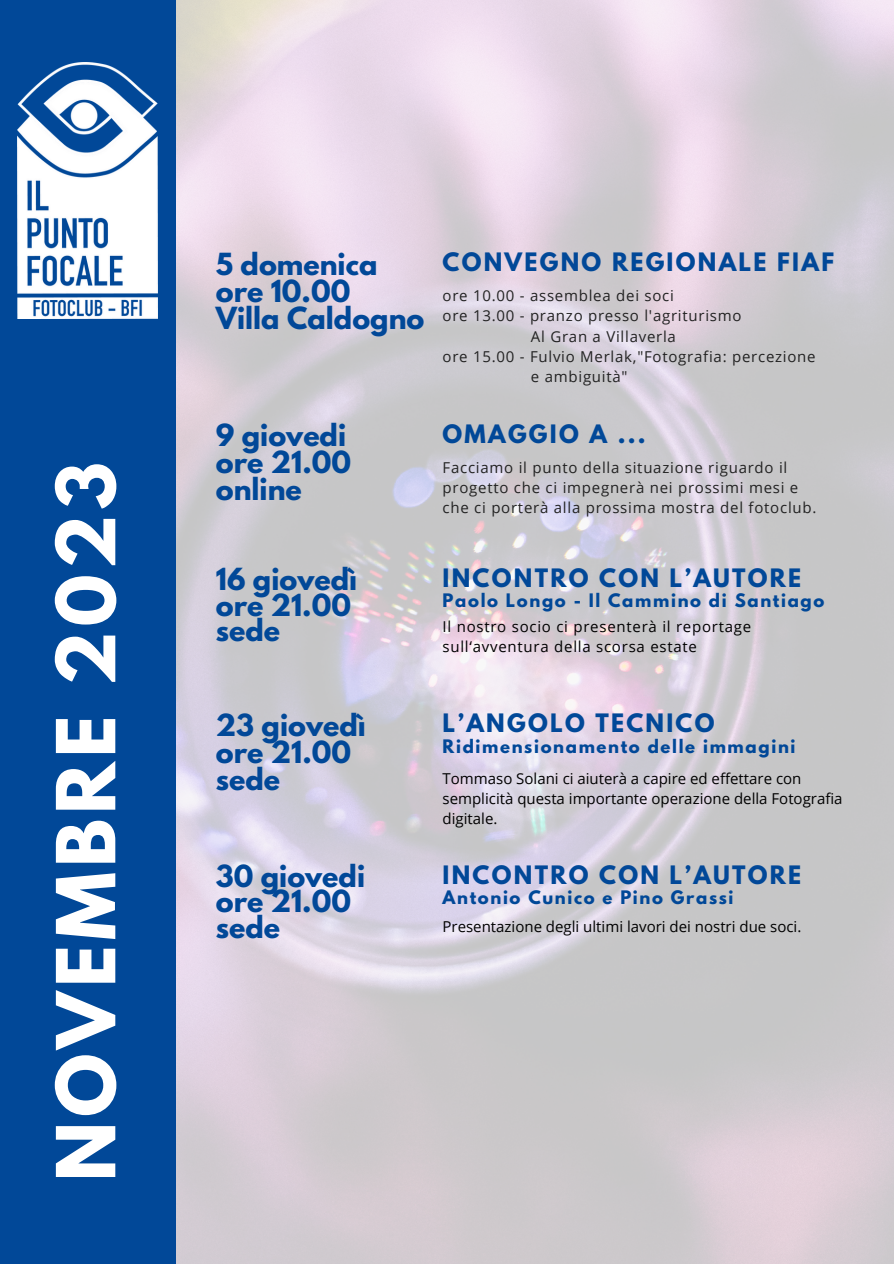
<style>
.page{position:relative;width:894px;height:1264px;background:#fff}
.page>*{position:absolute;margin:0;border:0;box-sizing:border-box;transform-origin:0 0}
.t1{font:700 72px "League Spartan";letter-spacing:.07em;color:#fff}
.t2{font:700 27px "League Spartan";color:#014898}
.t3{font:700 22.5px "League Spartan";letter-spacing:.1em;color:#014898}
.t4{font:700 16.5px "League Spartan";letter-spacing:.1em;color:#014898}
.t5{font:15px/20.2px "Open Sans";letter-spacing:.05em;color:#222}
.t6{font:15px/20.2px "Open Sans";color:#000}
.t7{font:15px/20.2px "Open Sans";letter-spacing:.05em;color:#000}
</style>
<div class="page">
<img style="left:175px;top:0;width:718px;height:1263px">
<div style="left:0;top:0;width:175px;height:1263px;background:#014898"></div>
<img style="left:17px;top:62px;width:141px;height:257px">
<p class="t1" style="left:50px;top:1181px;width:720px;rotate:-90deg">NOVEMBRE 2023</p>
<p class="t2" style="left:216px;top:251px;width:163px">5 domenica</p>
<p class="t2" style="left:216px;top:278px;width:136px">ore 10.00</p>
<p class="t2" style="left:216px;top:305px;width:210px">Villa Caldogno</p>
<p class="t2" style="left:216px;top:422px;width:132px">9 giovedi</p>
<p class="t2" style="left:216px;top:449px;width:137px">ore 21.00</p>
<p class="t2" style="left:216px;top:476px;width:87px">online</p>
<p class="t3" style="left:442px;top:251px;width:393px">CONVEGNO REGIONALE FIAF</p>
<p class="t5" style="left:442px;top:285px;width:233px">ore 10.00 - assemblea dei soci</p>
<p class="t5" style="left:442px;top:305px;width:300px">ore 13.00 - pranzo presso l'agriturismo</p>
<p class="t5" style="left:530px;top:326px;width:146px">Al Gran a Villaverla</p>
<p class="t5" style="left:442px;top:346px;width:374px">ore 15.00 - Fulvio Merlak,"Fotografia: percezione</p>
<p class="t5" style="left:530px;top:366px;width:98px">e ambiguità"</p>
<p class="t3" style="left:442px;top:422px;width:205px">OMAGGIO A ...</p>
<p class="t5" style="left:442px;top:456px;width:375px">Facciamo il punto della situazione riguardo il progetto che ci impegnerà nei prossimi mesi e che ci porterà alla prossima mostra del fotoclub.</p>
<p class="t2" style="left:216px;top:565px;width:143px">16 giovedì</p>
<p class="t2" style="left:216px;top:591px;width:137px">ore 21.00</p>
<p class="t2" style="left:216px;top:617px;width:66px">sede</p>
<p class="t3" style="left:442px;top:566px;width:360px">INCONTRO CON L’AUTORE</p>
<p class="t7" style="left:442px;top:616px;width:310px">Il nostro socio ci presenterà il reportage sull‘avventura della scorsa estate</p>
<p class="t4" style="left:442px;top:592px;width:383px">Paolo Longo - Il Cammino di Santiago</p>
<p class="t2" style="left:216px;top:712px;width:151px">23 giovedì</p>
<p class="t2" style="left:216px;top:739px;width:137px">ore 21.00</p>
<p class="t2" style="left:216px;top:766px;width:66px">sede</p>
<p class="t3" style="left:442px;top:712px;width:273px">L’ANGOLO TECNICO</p>
<p class="t6" style="left:442px;top:767px;width:401px">Tommaso Solani ci aiuterà a capire ed effettare con semplicità questa importante operazione della Fotografia digitale.</p>
<p class="t4" style="left:442px;top:738px;width:354px">Ridimensionamento delle immagini</p>
<p class="t2" style="left:216px;top:862px;width:151px">30 giovedi</p>
<p class="t3" style="left:442px;top:863px;width:360px">INCONTRO CON L’AUTORE</p>
<p class="t2" style="left:216px;top:888px;width:137px">ore 21.00</p>
<p class="t2" style="left:216px;top:914px;width:66px">sede</p>
<p class="t6" style="left:442px;top:916px;width:360px">Presentazione degli ultimi lavori dei nostri due soci.</p>
<p class="t4" style="left:442px;top:889px;width:292px">Antonio Cunico e Pino Grassi</p>
</div>
